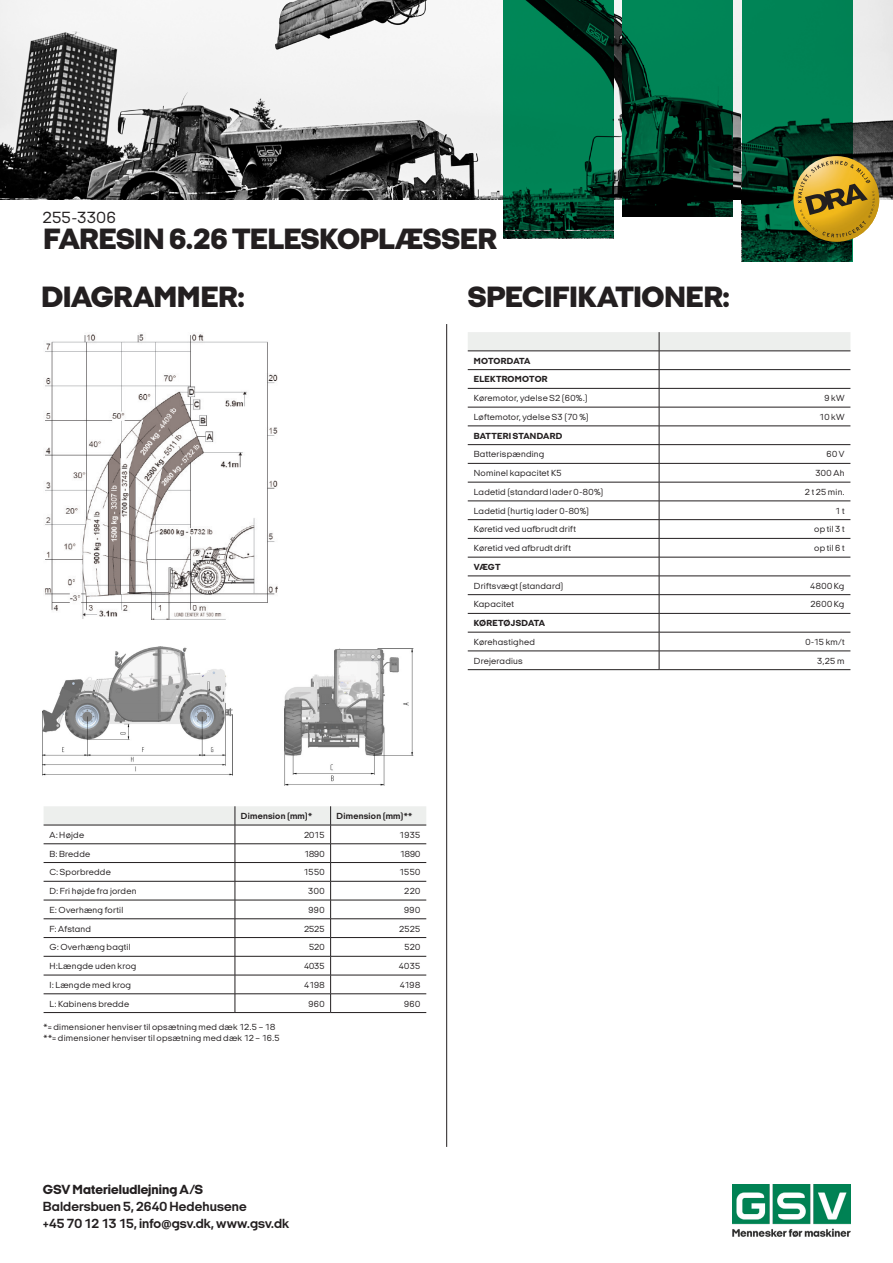
<style>
.page{position:relative;width:893px;height:1263px;background:#fff}
.page>*{position:absolute;margin:0;border:0;box-sizing:border-box;transform-origin:0 0}
.t1{font:900 30px "Italian Plate No 2 Expanded";letter-spacing:.005em;color:#231f20}
.t2{font:16.5px "Italian Plate No 2 Expanded";letter-spacing:.005em;color:#231f20}
.t3{font:700 13.5px/16.8px "Italian Plate No 2 Expanded";letter-spacing:.005em;color:#231f20}
.t4{font:800 13.5px "Italian Plate No 2 Expanded";color:#231f20}
.t5{font:9px "Italian Plate No 2 Expanded";letter-spacing:.025em;color:#231f20}
.t6{font:800 9px "Italian Plate No 2 Expanded";letter-spacing:.025em;color:#231f20}
.t7{font:700 9px "Italian Plate No 2 Expanded";letter-spacing:.025em;color:#231f20}
.t8{font:800 9px "Italian Plate No 2 Expanded";letter-spacing:.005em;color:#231f20}
</style>
<div class="page">
<img style="left:733px;top:1184px;width:117px;height:53px">
<svg style="left:503px;top:230px;width:111px;height:8px"></svg>
<img style="left:875px;top:199px;width:4px;height:19px">
<img style="left:0;top:0;width:893px;height:199px">
<svg style="left:503px;top:0;width:111px;height:230px;background:#006843"></svg>
<svg style="left:622px;top:0;width:110px;height:217px;background:#00482f"></svg>
<svg style="left:742px;top:0;width:111px;height:262px;background:#016944"></svg>
<svg style="left:762px;top:161px;width:113px;height:87px;background:#7a7932"></svg>
<hr style="left:446px;top:324px;width:1px;height:823px;background:#231f20">
<svg style="left:468px;top:332px;width:382px;height:337px"></svg>
<hr style="left:468px;top:669px;width:191px;height:1px;background:#231f20">
<hr style="left:659px;top:669px;width:191px;height:1px;background:#231f20">
<svg style="left:44px;top:806px;width:382px;height:206px"></svg>
<hr style="left:44px;top:1012px;width:191px;height:1px;background:#231f20">
<hr style="left:235px;top:1012px;width:96px;height:1px;background:#231f20">
<hr style="left:331px;top:1012px;width:95px;height:1px;background:#231f20">
<img style="left:45px;top:334px;width:233px;height:285px">
<img style="left:42px;top:647px;width:191px;height:129px">
<img style="left:284px;top:648px;width:130px;height:137px">
<p class="t2" style="left:43px;top:208px;width:75px">255-3306</p>
<p class="t1" style="left:44px;top:223px;width:455px">FARESIN 6.26 TELESKOPLÆSSER</p>
<p class="t1" style="left:41px;top:281px;width:204px">DIAGRAMMER:</p>
<p class="t1" style="left:468px;top:281px;width:263px">SPECIFIKATIONER:</p>
<p class="t8" style="left:474px;top:356px;width:58px">MOTORDATA</p>
<p class="t6" style="left:474px;top:374px;width:75px">ELEKTROMOTOR</p>
<p class="t5" style="left:474px;top:393px;width:115px">Køremotor, ydelse S2 (60%.)</p>
<p class="t5" style="left:824px;top:393px;width:22px">9 kW</p>
<p class="t5" style="left:474px;top:412px;width:116px">Løftemotor, ydelse S3 (70 %)</p>
<p class="t5" style="left:819px;top:412px;width:27px">10 kW</p>
<p class="t6" style="left:474px;top:431px;width:90px">BATTERI STANDARD</p>
<p class="t5" style="left:474px;top:449px;width:72px">Batterispænding</p>
<p class="t5" style="left:826px;top:449px;width:19px">60 V</p>
<p class="t5" style="left:474px;top:468px;width:89px">Nominel kapacitet K5</p>
<p class="t5" style="left:815px;top:468px;width:31px">300 Ah</p>
<p class="t5" style="left:474px;top:487px;width:131px">Ladetid (standard lader 0-80%)</p>
<p class="t5" style="left:805px;top:487px;width:41px">2 t 25 min.</p>
<p class="t5" style="left:474px;top:506px;width:117px">Ladetid (hurtig lader 0-80%)</p>
<p class="t5" style="left:835px;top:506px;width:11px">1 t</p>
<p class="t5" style="left:474px;top:524px;width:104px">Køretid ved uafbrudt drift</p>
<p class="t5" style="left:814px;top:524px;width:32px">op til 3 t</p>
<p class="t5" style="left:474px;top:543px;width:99px">Køretid ved afbrudt drift</p>
<p class="t5" style="left:814px;top:543px;width:32px">op til 6 t</p>
<p class="t6" style="left:474px;top:562px;width:28px">VÆGT</p>
<p class="t5" style="left:474px;top:581px;width:91px">Driftsvægt (standard)</p>
<p class="t5" style="left:810px;top:581px;width:36px">4800 Kg</p>
<p class="t5" style="left:474px;top:599px;width:42px">Kapacitet</p>
<p class="t5" style="left:810px;top:599px;width:36px">2600 Kg</p>
<p class="t6" style="left:474px;top:618px;width:73px">KØRETØJSDATA</p>
<p class="t5" style="left:474px;top:637px;width:63px">Kørehastighed</p>
<p class="t5" style="left:805px;top:637px;width:40px">0-15 km/t</p>
<p class="t5" style="left:474px;top:656px;width:51px">Drejeradius</p>
<p class="t5" style="left:817px;top:656px;width:29px">3,25 m</p>
<p class="t7" style="left:241px;top:811px;width:73px">Dimension (mm)*</p>
<p class="t7" style="left:337px;top:811px;width:77px">Dimension (mm)**</p>
<p class="t5" style="left:50px;top:830px;width:36px">A: Højde</p>
<p class="t5" style="left:304px;top:830px;width:22px">2015</p>
<p class="t5" style="left:399px;top:830px;width:23px">1935</p>
<p class="t5" style="left:50px;top:849px;width:42px">B: Bredde</p>
<p class="t5" style="left:304px;top:849px;width:22px">1890</p>
<p class="t5" style="left:400px;top:849px;width:22px">1890</p>
<p class="t5" style="left:50px;top:867px;width:63px">C: Sporbredde</p>
<p class="t5" style="left:303px;top:867px;width:23px">1550</p>
<p class="t5" style="left:399px;top:867px;width:23px">1550</p>
<p class="t5" style="left:50px;top:886px;width:88px">D: Fri højde fra jorden</p>
<p class="t5" style="left:308px;top:886px;width:18px">300</p>
<p class="t5" style="left:404px;top:886px;width:18px">220</p>
<p class="t5" style="left:50px;top:905px;width:75px">E: Overhæng fortil</p>
<p class="t5" style="left:308px;top:905px;width:18px">990</p>
<p class="t5" style="left:404px;top:905px;width:18px">990</p>
<p class="t5" style="left:50px;top:924px;width:43px">F: Afstand</p>
<p class="t5" style="left:304px;top:924px;width:22px">2525</p>
<p class="t5" style="left:399px;top:924px;width:23px">2525</p>
<p class="t5" style="left:50px;top:942px;width:83px">G: Overhæng bagtil</p>
<p class="t5" style="left:309px;top:942px;width:17px">520</p>
<p class="t5" style="left:404px;top:942px;width:17px">520</p>
<p class="t5" style="left:50px;top:961px;width:88px">H:Længde uden krog</p>
<p class="t5" style="left:304px;top:961px;width:22px">4035</p>
<p class="t5" style="left:399px;top:961px;width:23px">4035</p>
<p class="t5" style="left:50px;top:980px;width:83px">I: Længde med krog</p>
<p class="t5" style="left:304px;top:980px;width:22px">4198</p>
<p class="t5" style="left:400px;top:980px;width:22px">4198</p>
<p class="t5" style="left:50px;top:999px;width:81px">L: Kabinens bredde</p>
<p class="t5" style="left:308px;top:999px;width:18px">960</p>
<p class="t5" style="left:404px;top:999px;width:18px">960</p>
<p class="t5" style="left:44px;top:1022px;width:233px">*= dimensioner henviser til opsætning med dæk 12.5 – 18</p>
<p class="t5" style="left:44px;top:1033px;width:238px">**= dimensioner henviser til opsætning med dæk 12 – 16.5</p>
<h3 class="t4" style="left:43px;top:1182px;width:162px">GSV Materieludlejning A/S</h3>
<h3 class="t3" style="left:43px;top:1198px;width:248px">Baldersbuen 5, 2640 Hedehusene<br>+45 70 12 13 15, info@gsv.dk, www.gsv.dk</h3>
</div>
